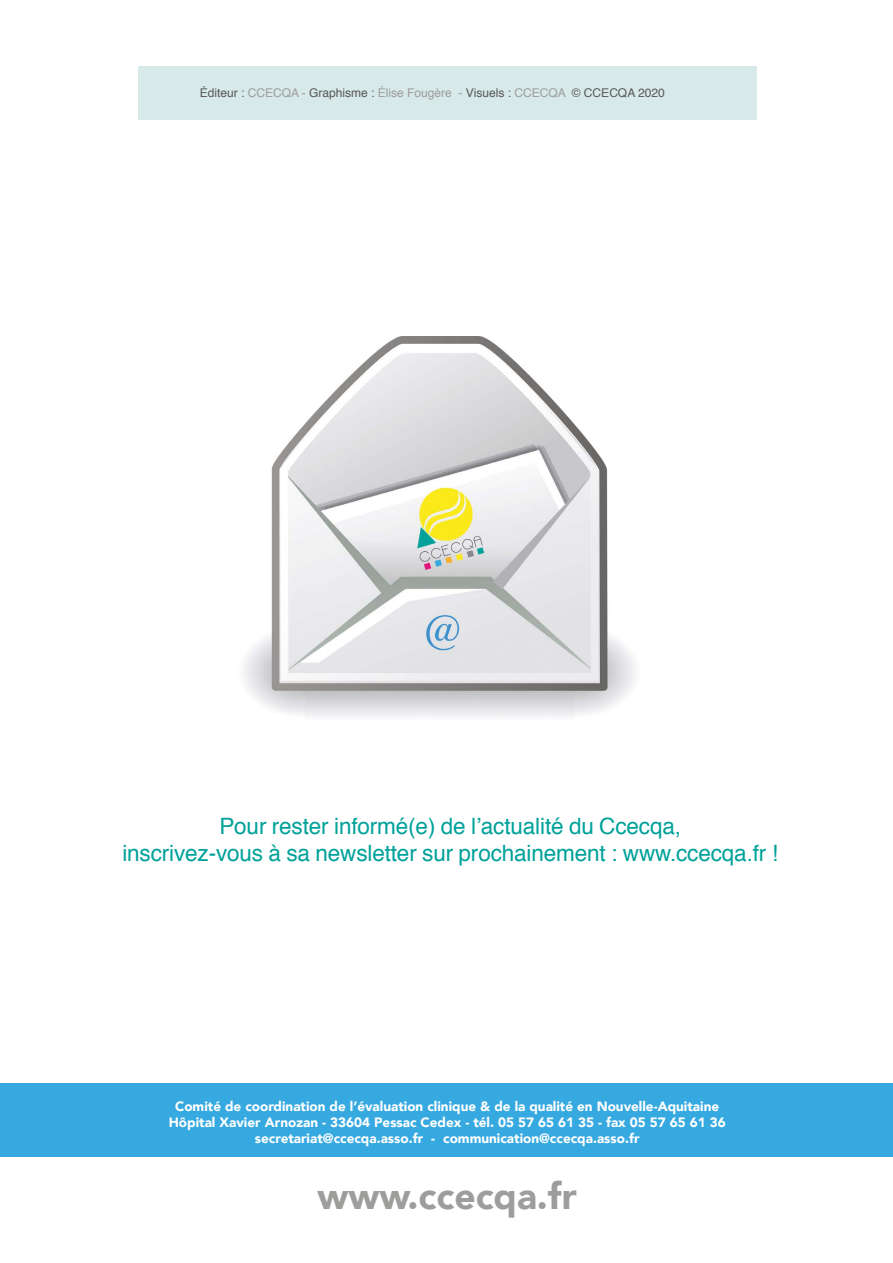
<style>
.page{position:relative;width:893px;height:1263px;background:#fff}
.page>*{position:absolute;margin:0;border:0;box-sizing:border-box;transform-origin:0 0}
.t1{font:900 37.2px "Avenir";color:#9d9d9c}
.t2{font:22.5px/27px "Helvetica";letter-spacing:-.005em;color:#00a19a;text-align:center}
.t3{font:900 13.5px/16.2px "Avenir";color:#fff;text-align:center}
.t4{font:12px "Helvetica";color:#575756}
.s1{color:#9d9d9c}
</style>
<div class="page">
<div style="left:0;top:1083px;width:893px;height:74px;background:#36a9e1"></div>
<div style="left:138px;top:67px;width:619px;height:53px;background:#d7e9e8"></div>
<img style="left:244px;top:337px;width:391px;height:379px">
<p class="t4" style="left:200px;top:84px;width:466px">Éditeur : <span class="s1">CCECQA -</span> Graphisme : <span class="s1">Élise Fougère -</span> Visuels : <span class="s1">CCECQA</span> © CCECQA 2020</p>
<h2 class="t2" style="left:122px;top:813px;width:657px">Pour rester informé(e) de l’actualité du Ccecqa,<br>inscrivez-vous à sa newsletter sur prochainement : www.ccecqa.fr !</h2>
<p class="t3" style="left:169px;top:1097px;width:558px">Comité de coordination de l’évaluation clinique &amp; de la qualité en Nouvelle-Aquitaine<br>Hôpital Xavier Arnozan - 33604 Pessac Cedex - tél. 05 57 65 61 35 - fax 05 57 65 61 36 secretariat@ccecqa.asso.fr - communication@ccecqa.asso.fr</p>
<h1 class="t1" style="left:318px;top:1164px;width:261px">www.ccecqa.fr</h1>
</div>
